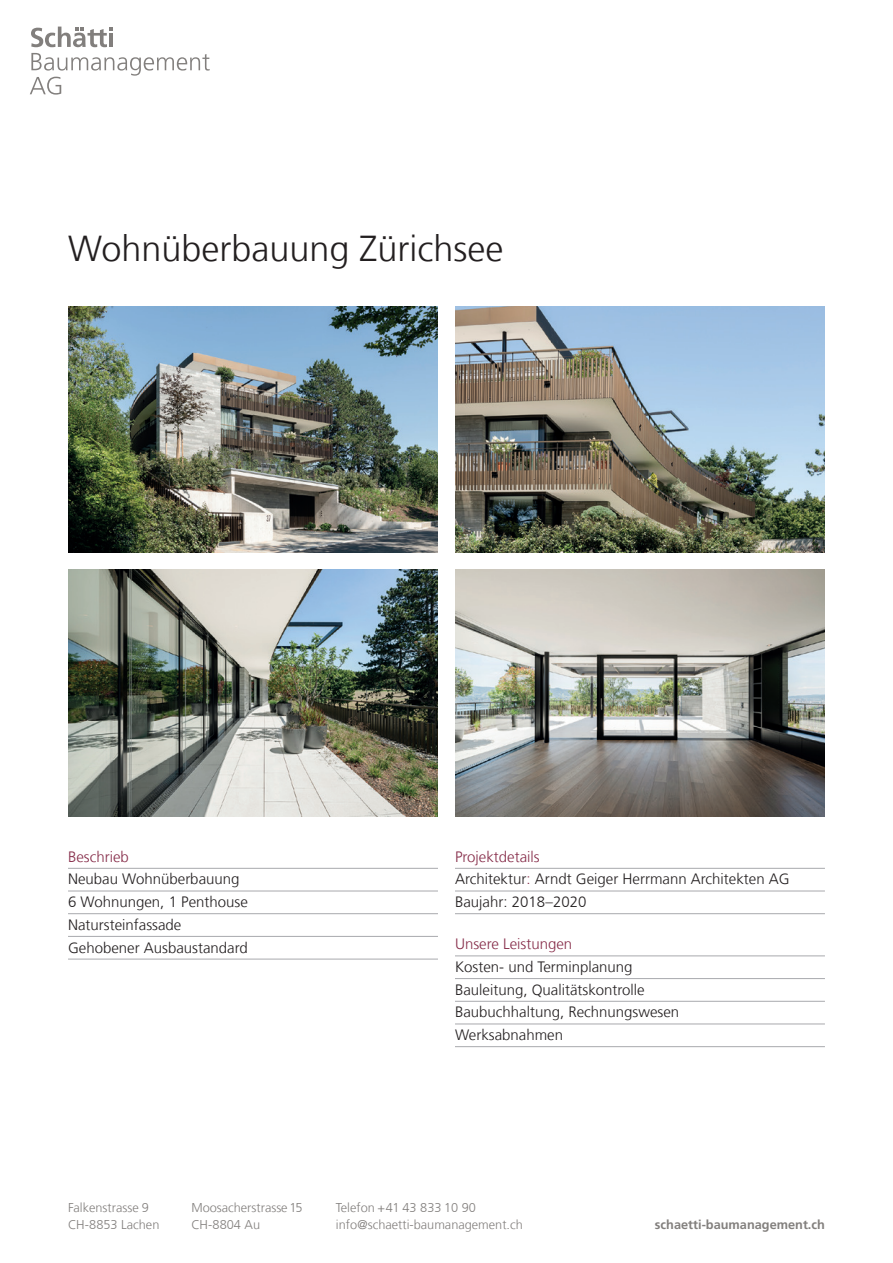
<style>
.page{position:relative;width:893px;height:1263px;background:#fff}
.page>*{position:absolute;margin:0;border:0;box-sizing:border-box;transform-origin:0 0}
.t1{font:300 36px "Frutiger LT Com";color:#231f20}
.t2{font:300 15px/22.6px "Frutiger LT Com";color:#231f20}
.t3{font:300 15px "Frutiger LT Com";color:#862c49}
.t4{font:300 12.75px/16.5px "Frutiger LT Com";color:#827f7d}
.t5{font:700 12.75px "Frutiger LT Com";color:#827f7d}
.s1{color:#862c49}
</style>
<div class="page">
<img style="left:68px;top:306px;width:370px;height:247px">
<img style="left:68px;top:570px;width:370px;height:246px">
<img style="left:455px;top:306px;width:370px;height:247px">
<img style="left:455px;top:570px;width:370px;height:246px">
<hr style="left:455px;top:868px;width:370px;height:1px;background:#a8a9ad">
<hr style="left:455px;top:891px;width:370px;height:1px;background:#a8a9ad">
<hr style="left:455px;top:913px;width:370px;height:1px;background:#a8a9ad">
<hr style="left:455px;top:956px;width:370px;height:1px;background:#a8a9ad">
<hr style="left:455px;top:978px;width:370px;height:1px;background:#a8a9ad">
<hr style="left:455px;top:1001px;width:370px;height:1px;background:#a8a9ad">
<hr style="left:455px;top:1024px;width:370px;height:1px;background:#a8a9ad">
<hr style="left:455px;top:1046px;width:370px;height:1px;background:#a8a9ad">
<hr style="left:68px;top:868px;width:370px;height:1px;background:#a8a9ad">
<hr style="left:68px;top:891px;width:370px;height:1px;background:#a8a9ad">
<hr style="left:68px;top:913px;width:370px;height:1px;background:#a8a9ad">
<hr style="left:68px;top:936px;width:370px;height:1px;background:#a8a9ad">
<hr style="left:68px;top:959px;width:370px;height:1px;background:#a8a9ad">
<svg style="left:31px;top:27px;width:82px;height:20px"></svg>
<hr style="left:110px;top:33px;width:3px;height:14px;background:#827f7d">
<svg style="left:30px;top:53px;width:180px;height:42px"></svg>
<h1 class="t1" style="left:68px;top:227px;width:437px">Wohnüberbauung Zürichsee</h1>
<p class="t3" style="left:68px;top:848px;width:62px">Beschrieb</p>
<p class="t2" style="left:68px;top:868px;width:181px">Neubau Wohnüberbauung<br>6 Wohnungen, 1 Penthouse<br>Natursteinfassade<br>Gehobener Ausbaustandard</p>
<p class="t2" style="left:455px;top:845px;width:336px"><span class="s1">Projektdetails<br></span>Architektur<span class="s1">:</span> Arndt Geiger Herrmann Architekten AG<br>Baujahr: 2018–2020</p>
<p class="t3" style="left:455px;top:935px;width:119px">Unsere Leistungen</p>
<p class="t2" style="left:455px;top:956px;width:226px">Kosten- und Terminplanung<br>Bauleitung, Qualitätskontrolle<br>Baubuchhaltung, Rechnungswesen<br>Werksabnahmen</p>
<p class="t4" style="left:68px;top:1200px;width:93px">Falkenstrasse 9<br>CH-8853 Lachen</p>
<p class="t4" style="left:191px;top:1200px;width:113px">Moosacherstrasse 15<br>CH-8804 Au</p>
<p class="t4" style="left:336px;top:1200px;width:188px">Telefon +41 43 833 10 90 info@schaetti-baumanagement.ch</p>
<p class="t5" style="left:655px;top:1217px;width:172px">schaetti-baumanagement.ch</p>
</div>
